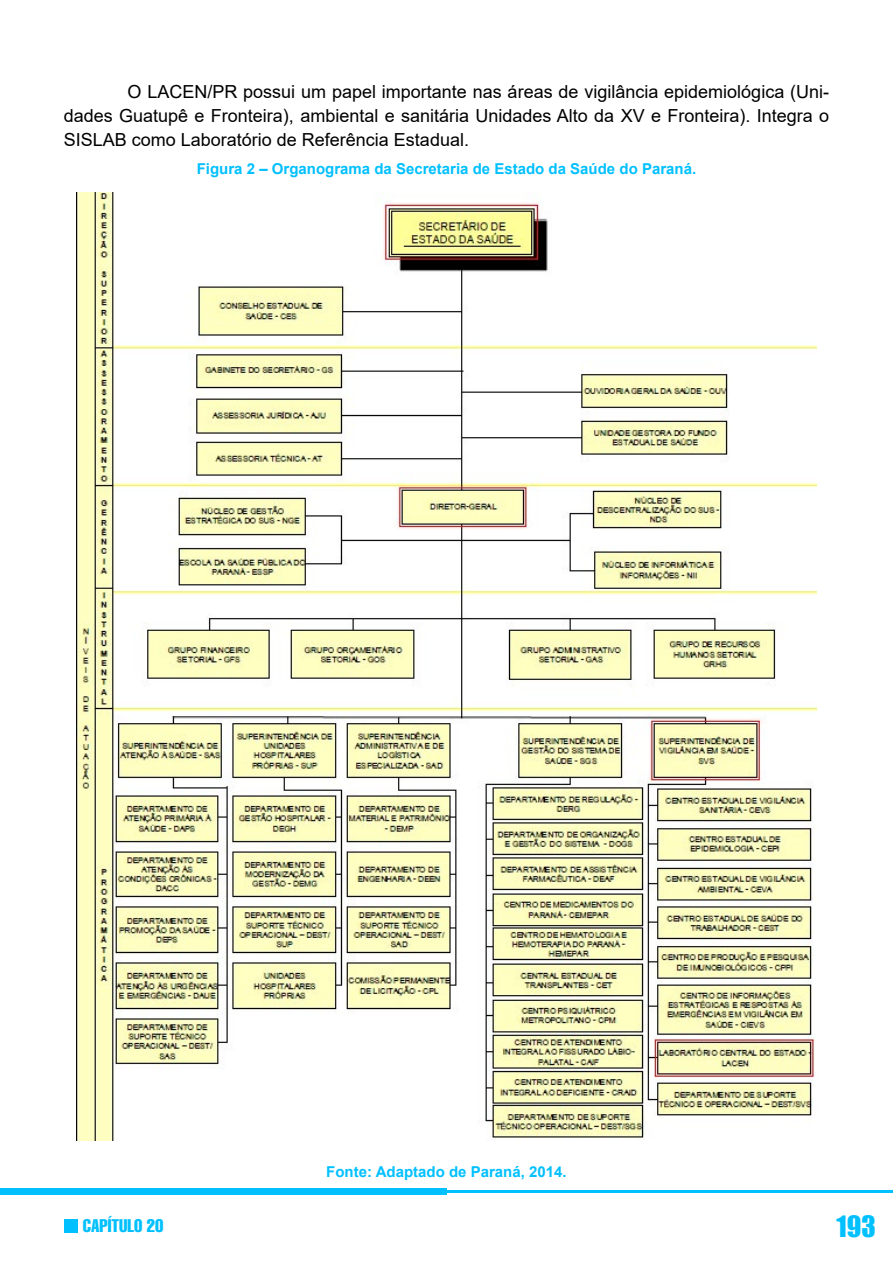
<style>
.page{position:relative;width:893px;height:1263px;background:#fff}
.page>*{position:absolute;margin:0;border:0;box-sizing:border-box;transform-origin:0 0}
.t1{font:27px "Impact";color:#00c0ff}
.t2{font:18px/24px "Arial";color:#000;text-align:justify}
.t3{font:extra-condensed 18px "Helvetica";color:#00c0ff}
.t4{font:700 15px "Arial";color:#00c0ff}
</style>
<div class="page">
<div style="left:0;top:1188px;width:446px;height:7px;background:#00c0ff"></div>
<hr style="left:446px;top:1191px;width:447px;height:2px;background:#00c0ff">
<div style="left:65px;top:1219px;width:13px;height:14px;background:#00c0ff"></div>
<img style="left:76px;top:193px;width:741px;height:948px">
<p class="t2" style="left:64px;top:80px;width:767px;text-indent:64px">O LACEN/PR possui um papel importante nas áreas de vigilância epidemiológica (Uni&shy;dades Guatupê e Fronteira), ambiental e sanitária Unidades Alto da XV e Fronteira). Integra o SISLAB como Laboratório de Referência Estadual.</p>
<p class="t4" style="left:197px;top:158px;width:501px">Figura 2 – Organograma da Secretaria de Estado da Saúde do Paraná.</p>
<p class="t4" style="left:326px;top:1161px;width:242px">Fonte: Adaptado de Paraná, 2014.</p>
<p class="t3" style="left:83px;top:1214px;width:82px">CAPÍTULO 20</p>
<h1 class="t1" style="left:837px;top:1206px;width:41px">193</h1>
</div>
